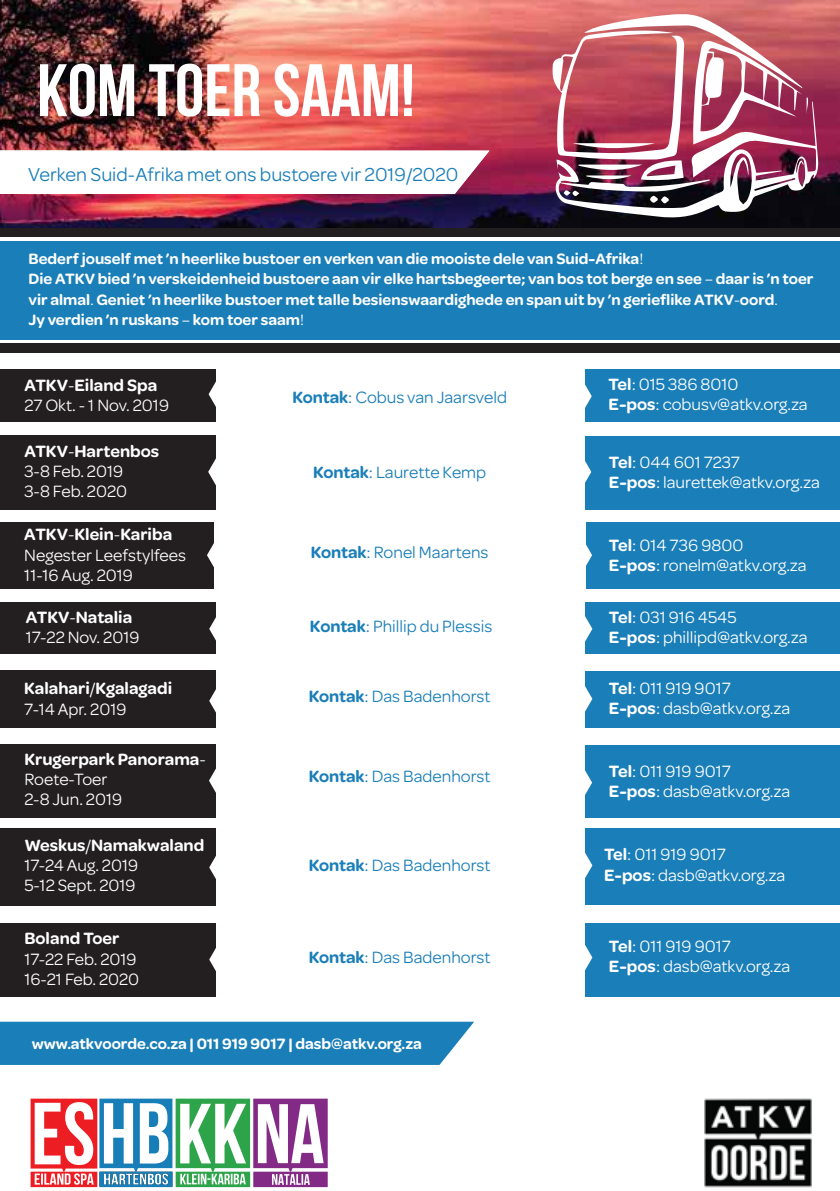
<style>
.page{position:relative;width:840px;height:1191px;background:#fff}
.page>*{position:absolute;margin:0;border:0;box-sizing:border-box;transform-origin:0 0}
.t1{font:74px "Bebas Neue";color:#fff}
.t2{font:20px "Omnes";color:#1a7eb8}
.t3{font:17.4px/20.2px "Omnes";color:#fff}
.t4{font:17.4px "Omnes";color:#1a7eb8}
.t5{font:600 17.4px/20.2px "Omnes";color:#fff}
.t6{font:600 16px/20.4px "Omnes";color:#fff}
.s1{font-weight:400}
.s2{font-weight:600}
</style>
<div class="page">
<img style="left:0;top:0;width:839px;height:228px">
<div style="left:0;top:522px;width:214px;height:67px;background:#231f20"></div>
<div style="left:586px;top:522px;width:253px;height:67px;background:#1a7eb8"></div>
<svg style="left:0;top:1021px;width:474px;height:44px;background:#2684bb"></svg>
<div style="left:0;top:230px;width:839px;height:118px;background:#1a7eb8"></div>
<svg style="left:0;top:340px;width:839px;height:4px;background:#c8c7c7"></svg>
<div style="left:0;top:228px;width:839px;height:9px;background:#231f20"></div>
<hr style="left:0;top:237px;width:839px;height:4px;background:#fff">
<div style="left:0;top:344px;width:839px;height:9px;background:#231f20"></div>
<img style="left:552px;top:13px;width:265px;height:205px">
<svg style="left:0;top:150px;width:489px;height:44px"></svg>
<div style="left:0;top:744px;width:215px;height:73px;background:#231f20"></div>
<div style="left:585px;top:745px;width:254px;height:72px;background:#1a7eb8"></div>
<div style="left:0;top:828px;width:215px;height:77px;background:#231f20"></div>
<div style="left:585px;top:828px;width:254px;height:77px;background:#1a7eb8"></div>
<div style="left:0;top:671px;width:215px;height:57px;background:#231f20"></div>
<div style="left:585px;top:671px;width:254px;height:57px;background:#1a7eb8"></div>
<div style="left:0;top:602px;width:215px;height:52px;background:#231f20"></div>
<div style="left:585px;top:602px;width:254px;height:52px;background:#1a7eb8"></div>
<div style="left:0;top:435px;width:215px;height:74px;background:#231f20"></div>
<div style="left:585px;top:436px;width:254px;height:73px;background:#1a7eb8"></div>
<img style="left:704px;top:1098px;width:108px;height:90px">
<div style="left:0;top:369px;width:215px;height:53px;background:#231f20"></div>
<div style="left:585px;top:370px;width:254px;height:52px;background:#1a7eb8"></div>
<div style="left:0;top:922px;width:215px;height:74px;background:#231f20"></div>
<div style="left:584px;top:923px;width:255px;height:73px;background:#1a7eb8"></div>
<svg style="left:208px;top:374px;width:8px;height:40px"></svg>
<svg style="left:585px;top:384px;width:6px;height:24px"></svg>
<svg style="left:208px;top:452px;width:8px;height:40px"></svg>
<svg style="left:585px;top:461px;width:6px;height:22px"></svg>
<svg style="left:207px;top:543px;width:7px;height:24px"></svg>
<svg style="left:586px;top:544px;width:5px;height:22px"></svg>
<svg style="left:209px;top:609px;width:7px;height:40px"></svg>
<svg style="left:585px;top:616px;width:7px;height:26px"></svg>
<svg style="left:209px;top:681px;width:7px;height:40px"></svg>
<svg style="left:585px;top:686px;width:7px;height:26px"></svg>
<svg style="left:209px;top:760px;width:7px;height:40px"></svg>
<svg style="left:585px;top:770px;width:6px;height:25px"></svg>
<svg style="left:209px;top:847px;width:7px;height:40px"></svg>
<svg style="left:585px;top:853px;width:7px;height:25px"></svg>
<svg style="left:209px;top:939px;width:7px;height:40px"></svg>
<svg style="left:584px;top:937px;width:8px;height:40px"></svg>
<svg style="left:31px;top:1098px;width:296px;height:89px"></svg>
<h1 class="t1" style="left:37px;top:50px;width:379px">KOM TOER SAAM!</h1>
<p class="t2" style="left:28px;top:161px;width:431px">Verken Suid-Afrika met ons bustoere vir 2019/2020</p>
<p class="t6" style="left:28px;top:247px;width:786px">Bederf jouself met ’n heerlike bustoer en verken van die mooiste dele van Suid-Afrika<span class="s1">!<br></span>Die ATKV bied ’n verskeidenheid bustoere aan vir elke hartsbegeerte; van bos tot berge en see <span class="s1">–</span> daar is ’n toer vir almal<span class="s1">.</span> Geniet ’n heerlike bustoer met talle besienswaardighede en span uit by ’n gerieflike ATKV<span class="s1">-</span>oord<span class="s1">.<br></span>Jy verdien ’n ruskans <span class="s1">–</span> kom toer saam<span class="s1">!</span></p>
<p class="t3" style="left:24px;top:374px;width:146px"><span class="s2">ATKV</span>-<span class="s2">Eiland Spa<br></span>27 Okt. - 1 Nov. 2019</p>
<p class="t3" style="left:608px;top:373px;width:201px"><span class="s2">Tel</span>: 015 386 8010<br><span class="s2">E-pos</span>: cobusv@atkv.org.za</p>
<p class="t4" style="left:292px;top:385px;width:216px"><span class="s2">Kontak</span>: Cobus van Jaarsveld</p>
<p class="t3" style="left:24px;top:440px;width:136px"><span class="s2">ATKV</span>-<span class="s2">Hartenbos<br></span>3-8 Feb. 2019<br>3-8 Feb. 2020</p>
<p class="t3" style="left:24px;top:523px;width:163px"><span class="s2">ATKV</span>-<span class="s2">Klein</span>-<span class="s2">Kariba<br></span>Negester Leefstylfees<br>11-16 Aug. 2019</p>
<p class="t3" style="left:26px;top:606px;width:115px"><span class="s2">ATKV</span>-<span class="s2">Natalia<br></span>17-22 Nov. 2019</p>
<p class="t4" style="left:313px;top:460px;width:174px"><span class="s2">Kontak</span>: Laurette Kemp</p>
<p class="t4" style="left:310px;top:540px;width:179px"><span class="s2">Kontak</span>: Ronel Maartens</p>
<p class="t4" style="left:310px;top:615px;width:184px"><span class="s2">Kontak</span>: Phillip du Plessis</p>
<p class="t5" style="left:24px;top:677px;width:149px">Kalahari<span class="s1">/</span>Kgalagadi<br><span class="s1">7-14 Apr. 2019</span></p>
<p class="t4" style="left:308px;top:684px;width:183px"><span class="s2">Kontak</span>: Das Badenhorst</p>
<p class="t3" style="left:608px;top:451px;width:212px"><span class="s2">Tel</span>: 044 601 7237<br><span class="s2">E-pos</span>: laurettek@atkv.org.za</p>
<p class="t3" style="left:608px;top:534px;width:199px"><span class="s2">Tel</span>: 014 736 9800<br><span class="s2">E-pos</span>: ronelm@atkv.org.za</p>
<p class="t3" style="left:608px;top:605px;width:200px"><span class="s2">Tel</span>: 031 916 4545<br><span class="s2">E-pos</span>: phillipd@atkv.org.za</p>
<p class="t3" style="left:608px;top:677px;width:183px"><span class="s2">Tel</span>: 011 919 9017<br><span class="s2">E-pos</span>: dasb@atkv.org.za</p>
<p class="t3" style="left:24px;top:748px;width:183px"><span class="s2">Krugerpark Panorama</span>-<br>Roete-Toer<br>2-8 Jun. 2019</p>
<p class="t3" style="left:24px;top:834px;width:181px"><span class="s2">Weskus</span>/<span class="s2">Namakwaland<br></span>17-24 Aug. 2019<br>5-12 Sept. 2019</p>
<p class="t4" style="left:308px;top:764px;width:183px"><span class="s2">Kontak</span>: Das Badenhorst</p>
<p class="t3" style="left:608px;top:760px;width:183px"><span class="s2">Tel</span>: 011 919 9017<br><span class="s2">E-pos</span>: dasb@atkv.org.za</p>
<p class="t4" style="left:308px;top:854px;width:183px"><span class="s2">Kontak</span>: Das Badenhorst</p>
<p class="t3" style="left:603px;top:843px;width:183px"><span class="s2">Tel</span>: 011 919 9017<br><span class="s2">E-pos</span>: dasb@atkv.org.za</p>
<p class="t5" style="left:24px;top:927px;width:97px">Boland Toer</p>
<p class="t3" style="left:24px;top:947px;width:116px">17-22 Feb. 2019<br>16-21 Feb. 2020</p>
<p class="t4" style="left:308px;top:945px;width:183px"><span class="s2">Kontak</span>: Das Badenhorst</p>
<p class="t3" style="left:608px;top:935px;width:183px"><span class="s2">Tel</span>: 011 919 9017<br><span class="s2">E-pos</span>: dasb@atkv.org.za</p>
<p class="t6" style="left:32px;top:1032px;width:391px">www.atkvoorde.co.za | 011 919 9017 | dasb@atkv.org.za</p>
</div>
